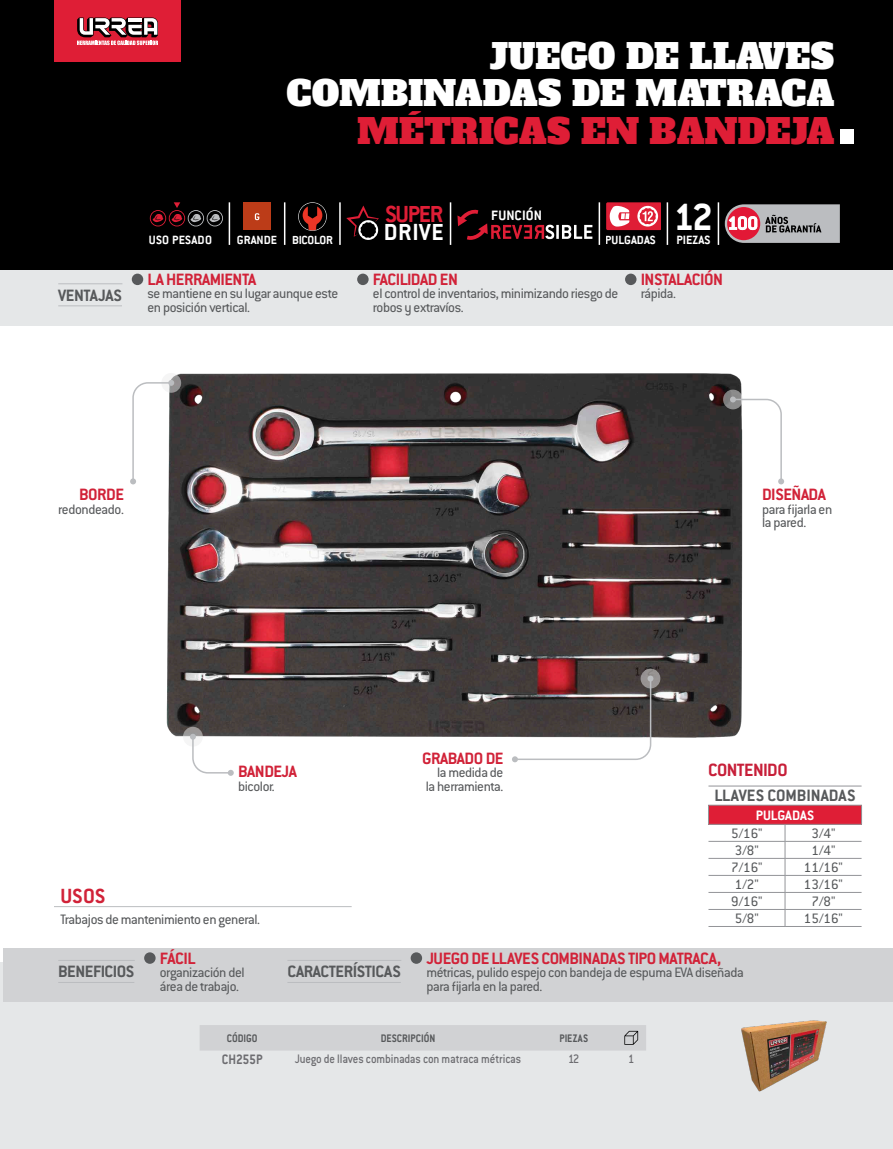
<style>
.page{position:relative;width:893px;height:1149px;background:#fff}
.page>*{position:absolute;margin:0;border:0;box-sizing:border-box;transform-origin:0 0}
.t1{font:87px "Alfa Slab One";color:#fff}
.t2{font:700 41.4px "Conduit ITC";color:#fff}
.t3{font:34.5px/37.5px "Alfa Slab One";color:#fff;text-align:right}
.t4{font:34.5px "Alfa Slab One";color:#df1e36}
.t5{font:700 25.65px "Conduit ITC";letter-spacing:-.05em;color:#df1e36}
.t6{font:700 25.65px "Conduit ITC";letter-spacing:.025em;color:#fff}
.t7{font:700 22.5px "Conduit ITC Std";color:#d12238}
.t8{font:700 19.5px "Conduit ITC Std";letter-spacing:-.025em;color:#c71f39}
.t9{font:700 18px "Conduit ITC Std";letter-spacing:-.025em;color:#d12238}
.t10{font:700 18px "Conduit ITC Std";letter-spacing:-.025em;color:#57595b}
.t11{font:700 18px "Conduit ITC Std";color:#57595b}
.t12{font:15px/13.5px "Conduit ITC Std";letter-spacing:-.025em;color:#57595b}
.t13{font:700 15px "Conduit ITC Std";color:#fff}
.t14{font:700 15px "Conduit ITC";letter-spacing:.005em;color:#fff}
.t15{font:700 15px "Conduit ITC Std";color:#6d6d71;scale:.9 1}
.t16{font:500 13.5px "Conduit ITC Std";letter-spacing:-.015em;color:#6d6d71;scale:.9 1}
.t17{font:700 13.2px "Conduit ITC";letter-spacing:.02em;color:#fff}
.t18{font:700 13.05px "Conduit ITC";color:#fff}
.t19{font:700 12.9px "Conduit ITC";letter-spacing:-.025em;color:#fff}
.t20{font:700 12px "Conduit ITC Std";color:#57595b;scale:.9 1}
.s1{font-size:13.05px}
</style>
<div class="page">
<div style="left:0;top:270px;width:893px;height:56px;background:#e5e7e8"></div>
<div style="left:0;top:0;width:893px;height:270px;background:#000"></div>
<div style="left:0;top:962px;width:893px;height:186px;background:#e5e7e8"></div>
<div style="left:4px;top:947px;width:889px;height:54px;background:#d1d2d4"></div>
<img style="left:166px;top:373px;width:577px;height:365px">
<hr style="left:450px;top:202px;width:1px;height:43px;background:#fff">
<hr style="left:599px;top:202px;width:1px;height:43px;background:#fff">
<hr style="left:718px;top:202px;width:1px;height:43px;background:#fff">
<hr style="left:229px;top:202px;width:1px;height:43px;background:#fff">
<hr style="left:284px;top:202px;width:1px;height:43px;background:#fff">
<hr style="left:339px;top:202px;width:2px;height:43px;background:#fff">
<hr style="left:667px;top:202px;width:1px;height:43px;background:#fff">
<svg style="left:150px;top:202px;width:73px;height:24px"></svg>
<div style="left:243px;top:202px;width:28px;height:28px;background:#bc3c18"></div>
<svg style="left:255px;top:213px;width:4px;height:7px"></svg>
<div style="left:298px;top:202px;width:29px;height:29px;border:1px solid #fff;border-radius:50%"></div>
<div style="left:299px;top:203px;width:27px;height:27px;background:#000;border-radius:50%"></div>
<svg style="left:303px;top:206px;width:19px;height:24px"></svg>
<svg style="left:346px;top:205px;width:33px;height:35px"></svg>
<svg style="left:457px;top:209px;width:97px;height:31px"></svg>
<hr style="left:556px;top:225px;width:3px;height:14px;background:#fff">
<svg style="left:562px;top:225px;width:30px;height:14px"></svg>
<svg style="left:606px;top:202px;width:54px;height:28px;background:#e56474"></svg>
<svg style="left:725px;top:204px;width:115px;height:39px;background:#ae949a"></svg>
<hr style="left:58px;top:283px;width:64px;height:1px;background:#bbbdc0">
<hr style="left:58px;top:305px;width:64px;height:1px;background:#bbbdc0">
<hr style="left:287px;top:959px;width:114px;height:1px;background:#bbbdc0">
<hr style="left:287px;top:981px;width:114px;height:1px;background:#bbbdc0">
<hr style="left:58px;top:959px;width:77px;height:1px;background:#bbbdc0">
<hr style="left:58px;top:981px;width:76px;height:1px;background:#bbbdc0">
<div style="left:411px;top:952px;width:11px;height:11px;background:#57595b;border-radius:50%"></div>
<div style="left:144px;top:952px;width:12px;height:11px;background:#57595b;border-radius:50%"></div>
<div style="left:132px;top:273px;width:11px;height:12px;background:#57595b;border-radius:50%"></div>
<div style="left:357px;top:273px;width:12px;height:12px;background:#57595b;border-radius:50%"></div>
<div style="left:625px;top:273px;width:11px;height:12px;background:#57595b;border-radius:50%"></div>
<svg style="left:723px;top:389px;width:20px;height:20px"></svg>
<svg style="left:183px;top:726px;width:20px;height:20px"></svg>
<svg style="left:161px;top:373px;width:20px;height:19px"></svg>
<div style="left:200px;top:1025px;width:446px;height:25px;background:#d1d2d4"></div>
<hr style="left:54px;top:905px;width:298px;height:1px;background:#bbbdc0">
<svg style="left:730px;top:396px;width:54px;height:88px"></svg>
<svg style="left:130px;top:380px;width:44px;height:104px"></svg>
<svg style="left:190px;top:733px;width:44px;height:42px"></svg>
<div style="left:708px;top:805px;width:153px;height:19px;background:#df1e36"></div>
<svg style="left:861px;top:805px;width:1px;height:18px"></svg>
<hr style="left:708px;top:874px;width:77px;height:1px;background:#939498">
<hr style="left:708px;top:891px;width:77px;height:1px;background:#939498">
<hr style="left:708px;top:840px;width:77px;height:1px;background:#939498">
<hr style="left:785px;top:840px;width:76px;height:1px;background:#939498">
<hr style="left:708px;top:857px;width:77px;height:1px;background:#939498">
<hr style="left:785px;top:857px;width:76px;height:1px;background:#939498">
<hr style="left:785px;top:874px;width:76px;height:1px;background:#939498">
<hr style="left:785px;top:891px;width:76px;height:1px;background:#939498">
<hr style="left:708px;top:908px;width:77px;height:1px;background:#939498">
<hr style="left:785px;top:908px;width:76px;height:1px;background:#939498">
<hr style="left:708px;top:925px;width:77px;height:1px;background:#939498">
<hr style="left:785px;top:925px;width:76px;height:1px;background:#939498">
<hr style="left:708px;top:785px;width:77px;height:1px;background:#939498">
<hr style="left:785px;top:785px;width:76px;height:1px;background:#939498">
<hr style="left:708px;top:804px;width:77px;height:1px;background:#939498">
<svg style="left:708px;top:805px;width:1px;height:18px"></svg>
<hr style="left:785px;top:804px;width:77px;height:1px;background:#939498">
<hr style="left:708px;top:823px;width:77px;height:1px;background:#939498">
<hr style="left:785px;top:823px;width:77px;height:1px;background:#939498">
<svg style="left:785px;top:824px;width:1px;height:101px"></svg>
<div style="left:641px;top:668px;width:19px;height:20px;background:linear-gradient(to bottom,#949090,#999695);border-radius:50%"></div>
<svg style="left:512px;top:675px;width:141px;height:87px"></svg>
<img style="left:742px;top:1020px;width:85px;height:72px">
<div style="left:54px;top:0;width:127px;height:62px;background:#df1e36"></div>
<svg style="left:77px;top:18px;width:81px;height:27px"></svg>
<h3 class="t3" style="left:286px;top:38px;width:549px">JUEGO DE LLAVES<br>COMBINADAS DE MATRACA</h3>
<h3 class="t4" style="left:357px;top:108px;width:479px">MÉTRICAS EN BANDEJA</h3>
<h1 class="t1" style="left:836px;top:54px;width:23px">.</h1>
<p class="t10" style="left:58px;top:284px;width:65px">VENTAJAS</p>
<p class="t17" style="left:149px;top:232px;width:65px">USO PESADO</p>
<p class="t19" style="left:237px;top:232px;width:97px"><span class="s1">GRANDE</span> BICOLOR</p>
<p class="t9" style="left:147px;top:268px;width:110px">LA HERRAMIENTA</p>
<p class="t12" style="left:147px;top:286px;width:192px">se mantiene en su lugar aunque este en posición vertical.</p>
<h3 class="t5" style="left:385px;top:199px;width:59px">SUPER</h3>
<h3 class="t6" style="left:384px;top:217px;width:61px">DRIVE</h3>
<p class="t14" style="left:491px;top:207px;width:53px">FUNCIÓN</p>
<p class="t18" style="left:605px;top:232px;width:52px">PULGADAS</p>
<h2 class="t2" style="left:673px;top:192px;width:41px">12</h2>
<p class="t17" style="left:676px;top:232px;width:35px">PIEZAS</p>
<p class="t9" style="left:373px;top:268px;width:87px">FACILIDAD EN</p>
<p class="t12" style="left:373px;top:286px;width:247px">el control de inventarios, minimizando riesgo de robos y extravíos.</p>
<p class="t9" style="left:641px;top:268px;width:84px">INSTALACIÓN</p>
<p class="t12" style="left:641px;top:286px;width:37px">rápida.</p>
<p class="t9" style="left:79px;top:483px;width:46px">BORDE</p>
<p class="t12" style="left:58px;top:501px;width:67px">redondeado.</p>
<p class="t9" style="left:762px;top:483px;width:65px">DISEÑADA</p>
<p class="t12" style="left:762px;top:501px;width:72px">para fijarla en la pared.</p>
<p class="t9" style="left:238px;top:760px;width:60px">BANDEJA</p>
<p class="t12" style="left:238px;top:778px;width:38px">bicolor.</p>
<h3 class="t7" style="left:60px;top:881px;width:47px">USOS</h3>
<p class="t12" style="left:60px;top:912px;width:201px">Trabajos de mantenimiento en general.</p>
<p class="t9" style="left:422px;top:746px;width:83px">GRABADO DE</p>
<p class="t12" style="left:426px;top:765px;width:79px;text-align:right">la medida de la herramienta.</p>
<h3 class="t8" style="left:708px;top:758px;width:81px">CONTENIDO</h3>
<p class="t11" style="left:714px;top:784px;width:143px">LLAVES COMBINADAS</p>
<p class="t13" style="left:756px;top:805px;width:60px">PULGADAS</p>
<p class="t12" style="left:731px;top:825px;width:33px">5/16"</p>
<p class="t12" style="left:811px;top:825px;width:25px">3/4"</p>
<p class="t12" style="left:735px;top:842px;width:25px">3/8"</p>
<p class="t12" style="left:811px;top:842px;width:25px">1/4"</p>
<p class="t12" style="left:731px;top:859px;width:33px">7/16"</p>
<p class="t12" style="left:804px;top:859px;width:40px">11/16"</p>
<p class="t12" style="left:735px;top:876px;width:25px">1/2"</p>
<p class="t12" style="left:804px;top:876px;width:40px">13/16"</p>
<p class="t12" style="left:731px;top:893px;width:33px">9/16"</p>
<p class="t12" style="left:811px;top:893px;width:25px">7/8"</p>
<p class="t12" style="left:735px;top:910px;width:25px">5/8"</p>
<p class="t12" style="left:804px;top:910px;width:40px">15/16"</p>
<p class="t9" style="left:160px;top:946px;width:37px">FÁCIL</p>
<p class="t12" style="left:160px;top:965px;width:86px">organización del área de trabajo.</p>
<p class="t10" style="left:58px;top:960px;width:78px">BENEFICIOS</p>
<p class="t10" style="left:287px;top:960px;width:115px">CARACTERÍSTICAS</p>
<p class="t9" style="left:426px;top:946px;width:296px">JUEGO DE LLAVES COMBINADAS TIPO MATRACA,</p>
<p class="t12" style="left:426px;top:965px;width:319px">métricas, pulido espejo con bandeja de espuma EVA diseñada para fijarla en la pared.</p>
<p class="t20" style="left:227px;top:1030px;width:35px">CÓDIGO</p>
<p class="t20" style="left:381px;top:1030px;width:62px">DESCRIPCIÓN</p>
<p class="t20" style="left:559px;top:1030px;width:33px">PIEZAS</p>
<p class="t15" style="left:222px;top:1049px;width:47px">CH255P</p>
<p class="t16" style="left:295px;top:1050px;width:253px">Juego de llaves combinadas con matraca métricas</p>
<p class="t16" style="left:568px;top:1050px;width:14px">12</p>
<p class="t16" style="left:628px;top:1050px;width:8px">1</p>
</div>
